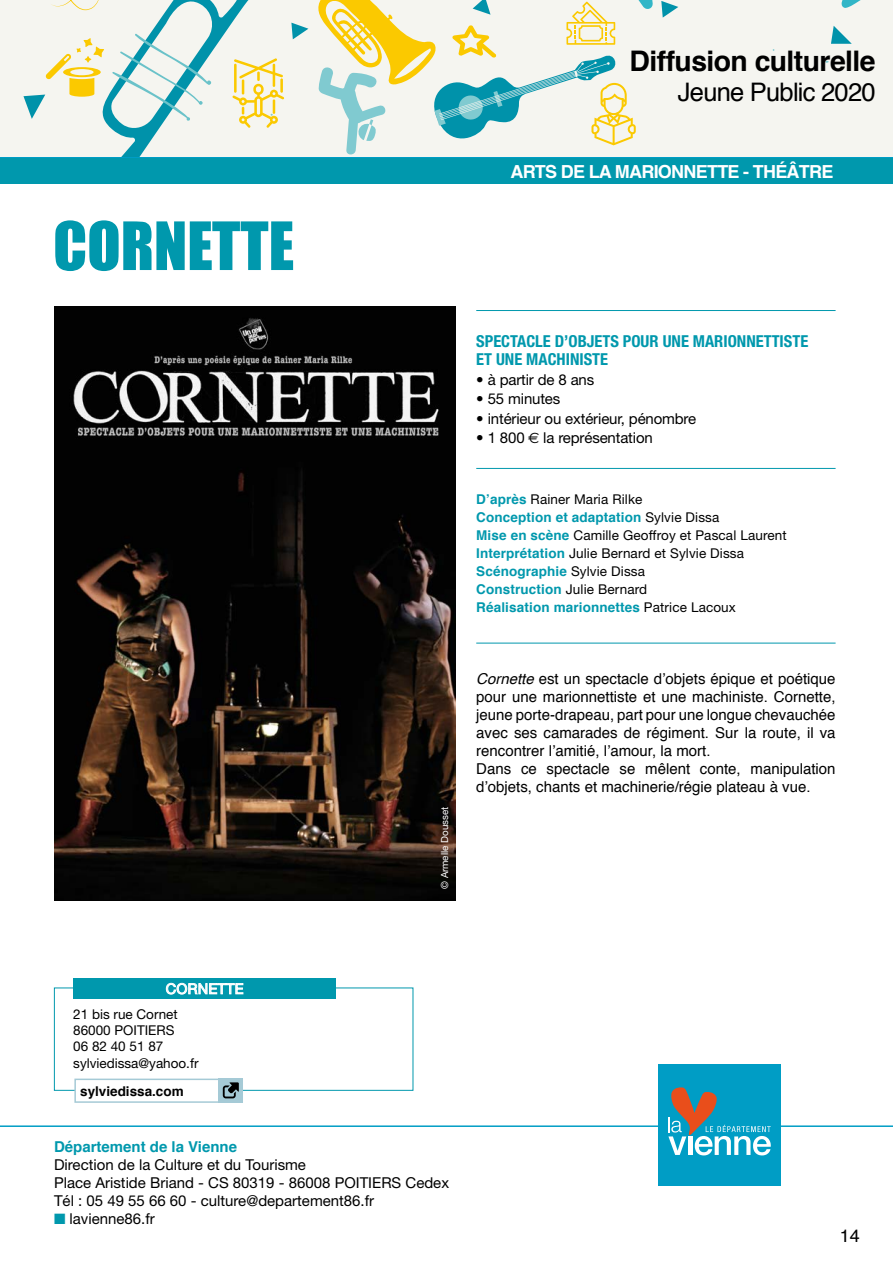
<style>
.page{position:relative;width:893px;height:1263px;background:#fff}
.page>*{position:absolute;margin:0;border:0;box-sizing:border-box;transform-origin:0 0}
.t1{font:61.5px "Impact";color:#0098ad}
.t2{font:700 28.35px "Helvetica";letter-spacing:-.02em;color:#000}
.t3{font:25.5px "Helvetica";letter-spacing:-.03em;color:#000}
.t4{font:700 18px "Helvetica";letter-spacing:-.04em;color:#fff}
.t5{font:18px "Helvetica";color:#000}
.t6{font:700 condensed 16.5px/18px "Helvetica Neue";color:#0098ad}
.t7{font:15px/18px "Helvetica";color:#000}
.t8{font:15px/18px "Helvetica Neue";color:#000}
.t9{font:700 15px "Helvetica";color:#0098ad}
.t10{font:14.4px "Helvetica Neue";letter-spacing:.02em;color:#fff}
.t11{font:13.5px/16.2px "Helvetica Neue";letter-spacing:.01em;color:#000}
.t12{font:700 13.5px/18px "Helvetica";letter-spacing:.01em;color:#0098ad}
.t13{font:700 13.5px "Helvetica";color:#000}
.t14{font:9.75px "Helvetica Neue";color:#fff}
.s1{font-family:"Euro Sans"}
.s2{font-family:"Helvetica";font-weight:700;color:#0098ad}
.s3{font-family:"Helvetica Neue";font-weight:400;color:#000}
.s4{font-style:italic}
.s5{color:#0098ad}
</style>
<div class="page">
<hr style="left:0;top:1125px;width:893px;height:2px;background:#009dc5">
<div style="left:659px;top:1064px;width:122px;height:122px;background:#009dc5"></div>
<svg style="left:668px;top:1087px;width:103px;height:68px"></svg>
<div style="left:0;top:0;width:893px;height:166px;background:#f5f5f0"></div>
<svg style="left:291px;top:23px;width:17px;height:16px"></svg>
<svg style="left:23px;top:0;width:261px;height:158px"></svg>
<svg style="left:318px;top:0;width:543px;height:155px"></svg>
<div style="left:54px;top:987px;width:359px;height:104px;border:1px solid #0098ad"></div>
<div style="left:73px;top:978px;width:263px;height:20px;background:#0098ad"></div>
<svg style="left:166px;top:983px;width:77px;height:11px"></svg>
<hr style="left:476px;top:310px;width:360px;height:1px;background:#0098ad">
<hr style="left:476px;top:468px;width:360px;height:1px;background:#0098ad">
<hr style="left:476px;top:643px;width:360px;height:1px;background:#0098ad">
<img style="left:54px;top:306px;width:401px;height:594px">
<div style="left:75px;top:1079px;width:167px;height:23px;background:#fff"></div>
<div style="left:74px;top:1078px;width:169px;height:25px;border:2px solid #a5cad6"></div>
<div style="left:219px;top:1078px;width:24px;height:25px;background:#a5cad6"></div>
<svg style="left:223px;top:1082px;width:16px;height:16px"></svg>
<div style="left:0;top:158px;width:893px;height:26px;background:#0098ad"></div>
<h1 class="t1" style="left:53px;top:198px;width:243px">CORNETTE</h1>
<h2 class="t2" style="left:630px;top:38px;width:247px">Diffusion culturelle</h2>
<h3 class="t3" style="left:678px;top:72px;width:199px">Jeune Public 2020</h3>
<p class="t4" style="left:510px;top:157px;width:325px">ARTS DE LA MARIONNETTE - THÉÂTRE</p>
<p class="t14" style="left:439px;top:889px;width:84px;rotate:-90deg">© Armelle Dousset</p>
<p class="t6" style="left:476px;top:332px;width:334px">SPECTACLE D’OBJETS POUR UNE MARIONNETTISTE<br>ET UNE MACHINISTE</p>
<p class="t8" style="left:476px;top:370px;width:120px">• à partir de 8 ans</p>
<p class="t8" style="left:476px;top:389px;width:86px">• 55 minutes</p>
<p class="t8" style="left:476px;top:409px;width:221px">• intérieur ou extérieur, pénombre</p>
<p class="t8" style="left:476px;top:428px;width:178px">• 1 800 <span class="s1">€</span> la représentation</p>
<p class="t11" style="left:476px;top:491px;width:168px"><span class="s2">D’après</span> Rainer Maria Rilke</p>
<p class="t12" style="left:476px;top:508px;width:245px">Conception et adaptation <span class="s3">Sylvie Dissa</span></p>
<p class="t11" style="left:476px;top:526px;width:312px;line-height:18px"><span class="s2">Mise en scène</span> Camille Geoffroy et Pascal Laurent<br><span class="s2">Interprétation</span> Julie Bernard et Sylvie Dissa</p>
<p class="t12" style="left:476px;top:562px;width:261px">Scénographie <span class="s3">Sylvie Dissa<br></span>Construction <span class="s3">Julie Bernard<br></span>Réalisation marionnettes <span class="s3">Patrice Lacoux</span></p>
<p class="t7" style="left:476px;top:670px;width:361px"><span class="s4">Cornette</span> est un spectacle d’objets épique et poétique pour une marionnettiste et une machiniste. Cornette, jeune porte-drapeau, part pour une longue chevauchée avec ses camarades de régiment. Sur la route, il va rencontrer l’amitié, l’amour, la mort.<br>Dans ce spectacle se mêlent conte, manipulation d’objets, chants et machinerie/régie plateau à vue.</p>
<p class="t10" style="left:166px;top:980px;width:79px">CORNETTE</p>
<p class="t11" style="left:73px;top:1006px;width:127px">21 bis rue Cornet<br>86000 POITIERS<br>06 82 40 51 87 sylviedissa@yahoo.fr</p>
<p class="t13" style="left:80px;top:1080px;width:105px">sylviedissa.com</p>
<p class="t9" style="left:54px;top:1135px;width:185px">Département de la Vienne</p>
<p class="t8" style="left:54px;top:1155px;width:397px">Direction de la Culture et du Tourisme<br>Place Aristide Briand - CS 80319 - 86008 POITIERS Cedex<br>Tél : 05 49 55 66 60 - culture@departement86.fr</p>
<p class="t8" style="left:54px;top:1209px;width:102px"><span class="s5">■</span> lavienne86.fr</p>
<p class="t5" style="left:840px;top:1222px;width:22px">14</p>
</div>
